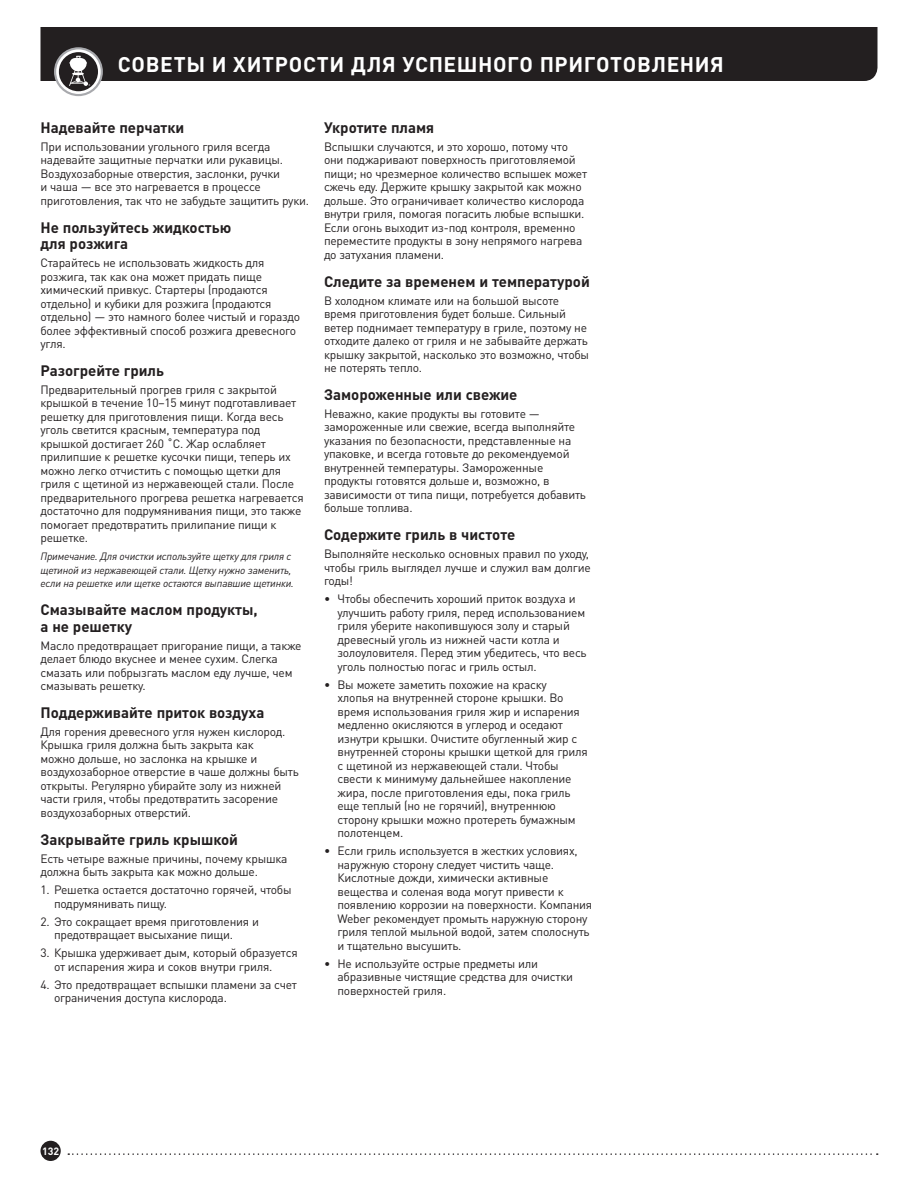
<style>
.page{position:relative;width:918px;height:1188px;background:#fff}
.page>*{position:absolute;margin:0;border:0;box-sizing:border-box;transform-origin:0 0}
.t1{font:700 21px "DIN Pro";letter-spacing:.03em;color:#fff}
.t2{font:700 15px/16.5px "DIN Pro";color:#231f20}
.t3{font:12px/13.5px "DIN Pro";letter-spacing:-.02em;color:#231f20}
.t4{font:italic 10.5px/13.5px "DIN Pro";letter-spacing:-.02em;color:#231f20}
.t5{font:700 10.5px "DIN Pro";color:#fff}
</style>
<div class="page">
<div style="left:40px;top:27px;width:838px;height:54px;background:#231f20"></div>
<svg style="left:55px;top:48px;width:47px;height:47px"></svg>
<div style="left:54px;top:47px;width:49px;height:49px;border:2px solid #a8a9ad;border-radius:50%"></div>
<div style="left:59px;top:52px;width:39px;height:39px;background:#231f20;border-radius:50%"></div>
<svg style="left:69px;top:56px;width:21px;height:30px"></svg>
<div style="left:40px;top:1141px;width:21px;height:20px;background:#231f20;border-radius:50%"></div>
<svg style="left:68px;top:1153px;width:810px;height:2px"></svg>
<h1 class="t1" style="left:118px;top:47px;width:608px">СОВЕТЫ И ХИТРОСТИ ДЛЯ УСПЕШНОГО ПРИГОТОВЛЕНИЯ</h1>
<p class="t2" style="left:40px;top:118px;width:145px">Надевайте перчатки</p>
<p class="t3" style="left:40px;top:139px;width:270px">При использовании угольного гриля всегда надевайте защитные перчатки или рукавицы.<br>Воздухозаборные отверстия, заслонки, ручки<br>и чаша — все это нагревается в процессе приготовления, так что не забудьте защитить руки.</p>
<p class="t2" style="left:40px;top:217px;width:192px">Не пользуйтесь жидкостью для розжига</p>
<p class="t3" style="left:40px;top:255px;width:261px">Старайтесь не использовать жидкость для розжига, так как она может придать пище химический привкус. Стартеры (продаются отдельно) и кубики для розжига (продаются отдельно) — это намного более чистый и гораздо более эффективный способ розжига древесного угля.</p>
<p class="t2" style="left:40px;top:361px;width:125px">Разогрейте гриль</p>
<p class="t3" style="left:40px;top:382px;width:265px">Предварительный прогрев гриля с закрытой крышкой в течение 10–15 минут подготавливает решетку для приготовления пищи. Когда весь уголь светится красным, температура под крышкой достигает 260 ˚C. Жар ослабляет прилипшие к решетке кусочки пищи, теперь их можно легко отчистить с помощью щетки для гриля с щетиной из нержавеющей стали. После предварительного прогрева решетка нагревается достаточно для подрумянивания пищи, это также помогает предотвратить прилипание пищи к решетке.</p>
<p class="t4" style="left:40px;top:549px;width:255px">Примечание. Для очистки используйте щетку для гриля с щетиной из нержавеющей стали. Щетку нужно заменить, если на решетке или щетке остаются выпавшие щетинки.</p>
<p class="t2" style="left:40px;top:600px;width:219px">Смазывайте маслом продукты, а не решетку</p>
<p class="t3" style="left:40px;top:637px;width:263px">Масло предотвращает пригорание пищи, а также делает блюдо вкуснее и менее сухим. Слегка смазать или побрызгать маслом еду лучше, чем смазывать решетку.</p>
<p class="t2" style="left:40px;top:703px;width:226px">Поддерживайте приток воздуха</p>
<p class="t3" style="left:40px;top:724px;width:260px">Для горения древесного угля нужен кислород.<br>Крышка гриля должна быть закрыта как<br>можно дольше, но заслонка на крышке и воздухозаборное отверстие в чаше должны быть открыты. Регулярно убирайте золу из нижней части гриля, чтобы предотвратить засорение воздухозаборных отверстий.</p>
<p class="t2" style="left:40px;top:829px;width:199px">Закрывайте гриль крышкой</p>
<p class="t3" style="left:40px;top:850px;width:248px">Есть четыре важные причины, почему крышка должна быть закрыта как можно дольше.</p>
<p class="t3" style="left:54px;top:882px;width:239px;text-indent:-14px">1. Решетка остается достаточно горячей, чтобы подрумянивать пищу.</p>
<p class="t3" style="left:54px;top:913px;width:206px;text-indent:-14px">2. Это сокращает время приготовления и предотвращает высыхание пищи.</p>
<p class="t3" style="left:54px;top:945px;width:245px;text-indent:-14px">3. Крышка удерживает дым, который образуется от испарения жира и соков внутри гриля.</p>
<p class="t3" style="left:54px;top:976px;width:245px;text-indent:-14px">4. Это предотвращает вспышки пламени за счет ограничения доступа кислорода.</p>
<p class="t2" style="left:324px;top:118px;width:112px">Укротите пламя</p>
<p class="t3" style="left:324px;top:139px;width:265px">Вспышки случаются, и это хорошо, потому что они поджаривают поверхность приготовляемой пищи; но чрезмерное количество вспышек может сжечь еду. Держите крышку закрытой как можно дольше. Это ограничивает количество кислорода внутри гриля, помогая погасить любые вспышки.<br>Если огонь выходит из-под контроля, временно переместите продукты в зону непрямого нагрева до затухания пламени.</p>
<p class="t2" style="left:324px;top:271px;width:267px">Следите за временем и температурой</p>
<p class="t3" style="left:324px;top:292px;width:267px">В холодном климате или на большой высоте время приготовления будет больше. Сильный ветер поднимает температуру в гриле, поэтому не отходите далеко от гриля и не забывайте держать крышку закрытой, насколько это возможно, чтобы не потерять тепло.</p>
<p class="t2" style="left:324px;top:385px;width:195px">Замороженные или свежие</p>
<p class="t3" style="left:324px;top:406px;width:264px">Неважно, какие продукты вы готовите — замороженные или свежие, всегда выполняйте указания по безопасности, представленные на упаковке, и всегда готовьте до рекомендуемой внутренней температуры. Замороженные продукты готовятся дольше и, возможно, в зависимости от типа пищи, потребуется добавить больше топлива.</p>
<p class="t2" style="left:324px;top:525px;width:193px">Содержите гриль в чистоте</p>
<p class="t3" style="left:324px;top:546px;width:268px">Выполняйте несколько основных правил по уходу, чтобы гриль выглядел лучше и служил вам долгие годы!</p>
<p class="t3" style="left:338px;top:591px;width:251px;text-indent:-14px">• Чтобы обеспечить хороший приток воздуха и улучшить работу гриля, перед использованием гриля уберите накопившуюся золу и старый древесный уголь из нижней части котла и золоуловителя. Перед этим убедитесь, что весь уголь полностью погас и гриль остыл.</p>
<p class="t3" style="left:338px;top:676px;width:252px;text-indent:-14px">• Вы можете заметить похожие на краску<br>хлопья на внутренней стороне крышки. Во время использования гриля жир и испарения медленно окисляются в углерод и оседают изнутри крышки. Очистите обугленный жир с внутренней стороны крышки щеткой для гриля с щетиной из нержавеющей стали. Чтобы свести к минимуму дальнейшее накопление жира, после приготовления еды, пока гриль еще теплый (но не горячий), внутреннюю сторону крышки можно протереть бумажным полотенцем.</p>
<p class="t3" style="left:338px;top:843px;width:256px;text-indent:-14px">• Если гриль используется в жестких условиях, наружную сторону следует чистить чаще.<br>Кислотные дожди, химически активные вещества и соленая вода могут привести к появлению коррозии на поверхности. Компания Weber рекомендует промыть наружную сторону гриля теплой мыльной водой, затем сполоснуть и тщательно высушить.</p>
<p class="t3" style="left:338px;top:955px;width:237px;text-indent:-14px">• Не используйте острые предметы или абразивные чистящие средства для очистки поверхностей гриля.</p>
<p class="t5" style="left:42px;top:1142px;width:19px">132</p>
</div>
